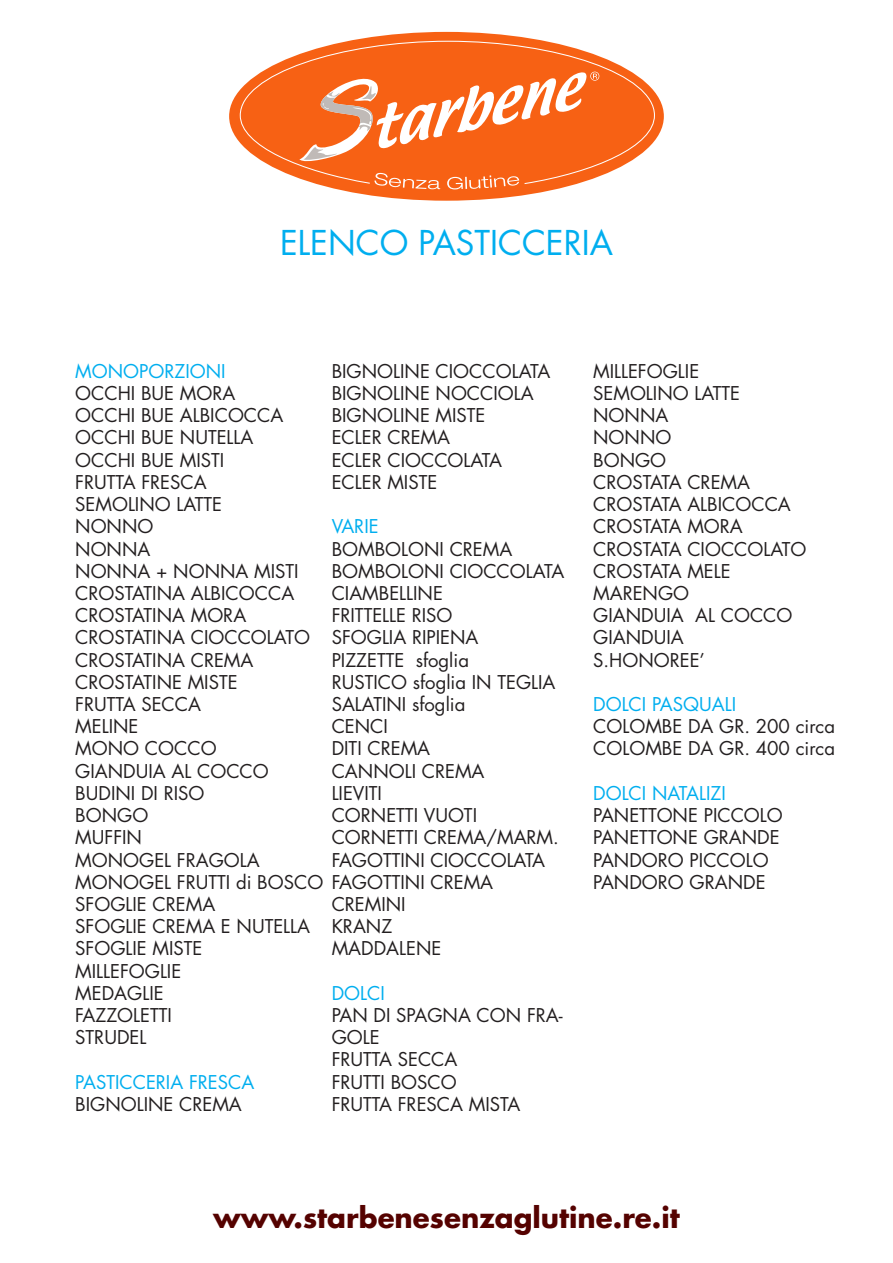
<style>
.page{position:relative;width:893px;height:1263px;background:#fff}
.page>*{position:absolute;margin:0;border:0;box-sizing:border-box;transform-origin:0 0}
.t1{font:33.3px "Futura";color:#00aeef}
.t2{font:700 27.75px "Futura";color:#550200}
.t3{font:18.45px/22.2px "Futura";color:#231f20}
.t4{font:18.45px "Futura";color:#00aeef}
</style>
<div class="page">
<div style="left:229px;top:32px;width:435px;height:169px;background:#f76114;border-radius:50%"></div>
<svg style="left:378px;top:185px;width:62px;height:4px"></svg>
<svg style="left:447px;top:185px;width:69px;height:5px"></svg>
<svg style="left:239px;top:40px;width:416px;height:145px"></svg>
<p class="t1" style="left:280px;top:222px;width:334px">ELENCO PASTICCERIA</p>
<p class="t4" style="left:75px;top:359px;width:152px">MONOPORZIONI</p>
<p class="t3" style="left:75px;top:382px;width:162px">OCCHI BUE MORA</p>
<p class="t3" style="left:75px;top:404px;width:210px">OCCHI BUE ALBICOCCA</p>
<p class="t3" style="left:75px;top:427px;width:180px">OCCHI BUE NUTELLA</p>
<p class="t3" style="left:75px;top:449px;width:151px">OCCHI BUE MISTI</p>
<p class="t3" style="left:75px;top:471px;width:133px">FRUTTA FRESCA</p>
<p class="t3" style="left:75px;top:493px;width:148px">SEMOLINO LATTE</p>
<p class="t3" style="left:75px;top:516px;width:80px">NONNO</p>
<p class="t3" style="left:75px;top:538px;width:77px">NONNA</p>
<p class="t3" style="left:75px;top:560px;width:225px">NONNA + NONNA MISTI</p>
<p class="t3" style="left:75px;top:582px;width:221px">CROSTATINA ALBICOCCA</p>
<p class="t3" style="left:75px;top:604px;width:173px">CROSTATINA MORA</p>
<p class="t3" style="left:75px;top:627px;width:236px">CROSTATINA CIOCCOLATO</p>
<p class="t3" style="left:75px;top:649px;width:180px">CROSTATINA CREMA</p>
<p class="t3" style="left:75px;top:671px;width:164px">CROSTATINE MISTE</p>
<p class="t3" style="left:75px;top:693px;width:127px">FRUTTA SECCA</p>
<p class="t3" style="left:75px;top:715px;width:65px">MELINE</p>
<p class="t3" style="left:75px;top:738px;width:143px">MONO COCCO</p>
<p class="t3" style="left:75px;top:760px;width:195px">GIANDUIA AL COCCO</p>
<p class="t3" style="left:75px;top:782px;width:131px">BUDINI DI RISO</p>
<p class="t3" style="left:75px;top:804px;width:75px">BONGO</p>
<p class="t3" style="left:75px;top:827px;width:68px">MUFFIN</p>
<p class="t3" style="left:75px;top:849px;width:186px">MONOGEL FRAGOLA</p>
<p class="t3" style="left:75px;top:871px;width:250px">MONOGEL FRUTTI di BOSCO</p>
<p class="t3" style="left:75px;top:893px;width:142px">SFOGLIE CREMA</p>
<p class="t3" style="left:75px;top:915px;width:236px">SFOGLIE CREMA E NUTELLA</p>
<p class="t3" style="left:75px;top:938px;width:129px">SFOGLIE MISTE</p>
<p class="t3" style="left:75px;top:960px;width:108px">MILLEFOGLIE</p>
<p class="t3" style="left:75px;top:982px;width:90px">MEDAGLIE</p>
<p class="t3" style="left:75px;top:1004px;width:98px">FAZZOLETTI</p>
<p class="t3" style="left:75px;top:1026px;width:73px">STRUDEL</p>
<p class="t4" style="left:75px;top:1070px;width:181px">PASTICCERIA FRESCA</p>
<p class="t3" style="left:75px;top:1093px;width:168px">BIGNOLINE CREMA</p>
<p class="t3" style="left:332px;top:360px;width:220px">BIGNOLINE CIOCCOLATA</p>
<p class="t3" style="left:332px;top:382px;width:204px">BIGNOLINE NOCCIOLA</p>
<p class="t3" style="left:332px;top:404px;width:155px">BIGNOLINE MISTE</p>
<p class="t3" style="left:332px;top:427px;width:120px">ECLER CREMA</p>
<p class="t3" style="left:332px;top:449px;width:172px">ECLER CIOCCOLATA</p>
<p class="t3" style="left:332px;top:471px;width:107px">ECLER MISTE</p>
<p class="t4" style="left:332px;top:515px;width:48px">VARIE</p>
<p class="t3" style="left:332px;top:538px;width:182px">BOMBOLONI CREMA</p>
<p class="t3" style="left:332px;top:560px;width:234px">BOMBOLONI CIOCCOLATA</p>
<p class="t3" style="left:332px;top:582px;width:113px">CIAMBELLINE</p>
<p class="t3" style="left:332px;top:604px;width:122px">FRITTELLE RISO</p>
<p class="t3" style="left:332px;top:627px;width:148px">SFOGLIA RIPIENA</p>
<p class="t3" style="left:332px;top:649px;width:139px">PIZZETTE sfoglia</p>
<p class="t3" style="left:332px;top:671px;width:225px">RUSTICO sfoglia IN TEGLIA</p>
<p class="t3" style="left:332px;top:693px;width:135px">SALATINI sfoglia</p>
<p class="t3" style="left:332px;top:715px;width:58px">CENCI</p>
<p class="t3" style="left:332px;top:738px;width:100px">DITI CREMA</p>
<p class="t3" style="left:332px;top:760px;width:154px">CANNOLI CREMA</p>
<p class="t3" style="left:332px;top:782px;width:52px">LIEVITI</p>
<p class="t3" style="left:332px;top:804px;width:147px">CORNETTI VUOTI</p>
<p class="t3" style="left:332px;top:827px;width:229px">CORNETTI CREMA/MARM.</p>
<p class="t3" style="left:332px;top:849px;width:215px">FAGOTTINI CIOCCOLATA</p>
<p class="t3" style="left:332px;top:871px;width:163px">FAGOTTINI CREMA</p>
<p class="t3" style="left:332px;top:893px;width:76px">CREMINI</p>
<p class="t3" style="left:332px;top:915px;width:62px">KRANZ</p>
<p class="t3" style="left:332px;top:938px;width:111px">MADDALENE</p>
<p class="t4" style="left:332px;top:981px;width:55px">DOLCI</p>
<p class="t3" style="left:332px;top:1004px;width:233px">PAN DI SPAGNA CON FRA-<br>GOLE</p>
<p class="t3" style="left:332px;top:1049px;width:127px">FRUTTA SECCA</p>
<p class="t3" style="left:332px;top:1071px;width:127px">FRUTTI BOSCO</p>
<p class="t3" style="left:332px;top:1093px;width:190px">FRUTTA FRESCA MISTA</p>
<p class="t3" style="left:593px;top:360px;width:108px">MILLEFOGLIE</p>
<p class="t3" style="left:593px;top:382px;width:148px">SEMOLINO LATTE</p>
<p class="t3" style="left:593px;top:404px;width:77px">NONNA</p>
<p class="t3" style="left:593px;top:427px;width:80px">NONNO</p>
<p class="t3" style="left:593px;top:449px;width:75px">BONGO</p>
<p class="t3" style="left:593px;top:471px;width:158px">CROSTATA CREMA</p>
<p class="t3" style="left:593px;top:493px;width:199px">CROSTATA ALBICOCCA</p>
<p class="t3" style="left:593px;top:516px;width:151px">CROSTATA MORA</p>
<p class="t3" style="left:593px;top:538px;width:215px">CROSTATA CIOCCOLATO</p>
<p class="t3" style="left:593px;top:560px;width:139px">CROSTATA MELE</p>
<p class="t3" style="left:593px;top:582px;width:98px">MARENGO</p>
<p class="t3" style="left:593px;top:604px;width:201px">GIANDUIA AL COCCO</p>
<p class="t3" style="left:593px;top:627px;width:92px">GIANDUIA</p>
<p class="t3" style="left:593px;top:649px;width:113px">S.HONOREE’</p>
<p class="t4" style="left:593px;top:692px;width:144px">DOLCI PASQUALI</p>
<p class="t3" style="left:593px;top:715px;width:243px">COLOMBE DA GR. 200 circa</p>
<p class="t3" style="left:593px;top:738px;width:243px">COLOMBE DA GR. 400 circa</p>
<p class="t4" style="left:593px;top:781px;width:134px">DOLCI NATALIZI</p>
<p class="t3" style="left:593px;top:804px;width:191px">PANETTONE PICCOLO</p>
<p class="t3" style="left:593px;top:827px;width:188px">PANETTONE GRANDE</p>
<p class="t3" style="left:593px;top:849px;width:177px">PANDORO PICCOLO</p>
<p class="t3" style="left:593px;top:871px;width:174px">PANDORO GRANDE</p>
<p class="t2" style="left:213px;top:1199px;width:468px">www.starbenesenzaglutine.re.it</p>
</div>
